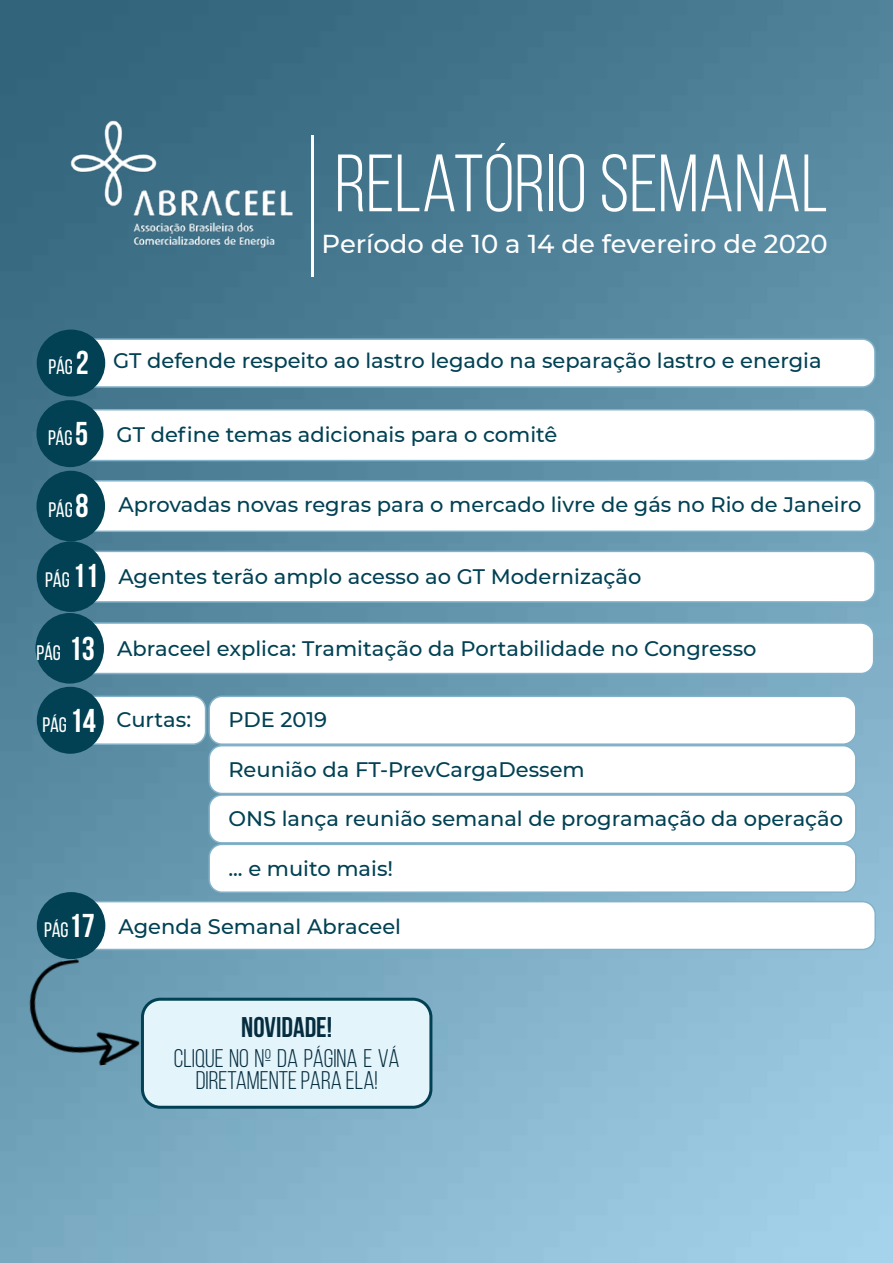
<style>
.page{position:relative;width:893px;height:1263px;background:#fff}
.page>*{position:absolute;margin:0;border:0;box-sizing:border-box;transform-origin:0 0}
.t1{font:81.15px "Bebas Neue";color:#fff}
.t2{font:700 28.5px "Bebas Neue";color:#062d3f}
.t3{font:500 25.95px "Montserrat";color:#fff}
.t4{font:25.5px/22.5px "Bebas Neue";color:#062d3f;text-align:center}
.t5{font:500 21px "Montserrat";color:#014153}
.t6{font:21px "Bebas Neue";color:#fff}
.s1{font-family:"Bebas Neue";font-weight:400;color:#fff}
.s2{font-family:"Bebas Neue";font-weight:700;font-size:33px;color:#fff}
.s3{font-weight:700;font-size:33px}
</style>
<div class="page">
<img style="left:0;top:0;width:893px;height:1263px">
<img style="left:52px;top:114px;width:262px;height:140px">
<hr style="left:312px;top:135px;width:2px;height:141px;background:#fff">
<div style="left:72px;top:339px;width:803px;height:48px;background:#fff;border-radius:13px"></div>
<div style="left:71px;top:338px;width:805px;height:50px;border:2px solid #82b2c9;border-radius:13px"></div>
<div style="left:37px;top:330px;width:68px;height:66px;background:#014153;border-radius:50%"></div>
<div style="left:71px;top:410px;width:804px;height:51px;background:#fff;border-radius:13px"></div>
<div style="left:70px;top:409px;width:806px;height:52px;border:2px solid #82b2c9;border-radius:13px"></div>
<div style="left:37px;top:400px;width:66px;height:67px;background:#014153;border-radius:50%"></div>
<div style="left:72px;top:481px;width:803px;height:50px;background:#fff;border-radius:13px"></div>
<div style="left:71px;top:480px;width:805px;height:52px;border:2px solid #82b2c9;border-radius:13px"></div>
<div style="left:37px;top:471px;width:68px;height:70px;background:#014153;border-radius:50%"></div>
<div style="left:72px;top:551px;width:803px;height:51px;background:#fff;border-radius:13px"></div>
<div style="left:71px;top:551px;width:805px;height:52px;border:2px solid #82b2c9;border-radius:13px"></div>
<div style="left:37px;top:541px;width:68px;height:71px;background:#014153;border-radius:50%"></div>
<div style="left:71px;top:696px;width:135px;height:48px;background:#fff;border-radius:13px"></div>
<div style="left:70px;top:696px;width:136px;height:49px;border:2px solid #82b2c9;border-radius:13px"></div>
<div style="left:37px;top:687px;width:67px;height:67px;background:#014153;border-radius:50%"></div>
<div style="left:209px;top:696px;width:647px;height:48px;background:#fff;border-radius:13px"></div>
<div style="left:208px;top:696px;width:649px;height:49px;border:2px solid #82b2c9;border-radius:13px"></div>
<div style="left:209px;top:746px;width:647px;height:47px;background:#fff;border-radius:13px"></div>
<div style="left:208px;top:745px;width:649px;height:49px;border:2px solid #82b2c9;border-radius:13px"></div>
<div style="left:209px;top:795px;width:647px;height:48px;background:#fff;border-radius:13px"></div>
<div style="left:208px;top:794px;width:649px;height:50px;border:2px solid #82b2c9;border-radius:13px"></div>
<div style="left:209px;top:844px;width:647px;height:48px;background:#fff;border-radius:13px"></div>
<div style="left:208px;top:844px;width:649px;height:49px;border:2px solid #82b2c9;border-radius:13px"></div>
<div style="left:72px;top:902px;width:803px;height:47px;background:#fff;border-radius:13px"></div>
<div style="left:71px;top:901px;width:805px;height:49px;border:2px solid #82b2c9;border-radius:13px"></div>
<div style="left:37px;top:892px;width:68px;height:67px;background:#014153;border-radius:50%"></div>
<div style="left:142px;top:999px;width:289px;height:108px;background:#e3f4fb;border-radius:18px"></div>
<div style="left:141px;top:998px;width:291px;height:111px;border:3px solid #014153;border-radius:18px"></div>
<img style="left:21px;top:953px;width:121px;height:121px">
<div style="left:70px;top:623px;width:804px;height:50px;background:#fff;border-radius:13px"></div>
<div style="left:70px;top:622px;width:804px;height:52px;border:2px solid #82b2c9;border-radius:13px"></div>
<div style="left:35px;top:613px;width:69px;height:71px;background:#014153;border-radius:50%"></div>
<h1 class="t1" style="left:335px;top:140px;width:495px">RELATÓRIO SEMANAL</h1>
<p class="t3" style="left:322px;top:226px;width:508px">Período de 10 a 14 de fevereiro de 2020</p>
<p class="t5" style="left:49px;top:346px;width:774px"><span class="s1">pág</span><span class="s2">2</span> GT defende respeito ao lastro legado na separação lastro e energia</p>
<p class="t5" style="left:48px;top:420px;width:511px"><span class="s1">pág</span><span class="s2">5</span> GT define temas adicionais para o comitê</p>
<p class="t5" style="left:48px;top:490px;width:815px"><span class="s1">pág</span><span class="s2">8</span> Aprovadas novas regras para o mercado livre de gás no Rio de Janeiro</p>
<p class="t6" style="left:45px;top:568px;width:55px">pág<span class="s3">11</span></p>
<p class="t5" style="left:118px;top:562px;width:525px">Agentes terão amplo acesso ao GT Modernização</p>
<p class="t5" style="left:37px;top:634px;width:721px"><span class="s1">pág</span> <span class="s2">13</span> Abraceel explica: Tramitação da Portabilidade no Congresso</p>
<p class="t5" style="left:43px;top:705px;width:150px"><span class="s1">pág</span><span class="s2">14</span> Curtas:</p>
<p class="t5" style="left:228px;top:705px;width:100px">PDE 2019</p>
<p class="t5" style="left:228px;top:755px;width:358px">Reunião da FT-PrevCargaDessem</p>
<p class="t5" style="left:228px;top:804px;width:616px">ONS lança reunião semanal de programação da operação</p>
<p class="t5" style="left:228px;top:854px;width:166px">... e muito mais!</p>
<p class="t5" style="left:44px;top:911px;width:358px"><span class="s1">pág</span><span class="s2">17</span> Agenda Semanal Abraceel</p>
<h2 class="t2" style="left:241px;top:1011px;width:93px">NOVIDADE!</h2>
<p class="t4" style="left:174px;top:1046px;width:227px">CLIQUE NO Nº DA PÁGINA E VÁ<br>DIRETAMENTE PARA ELA!</p>
</div>
